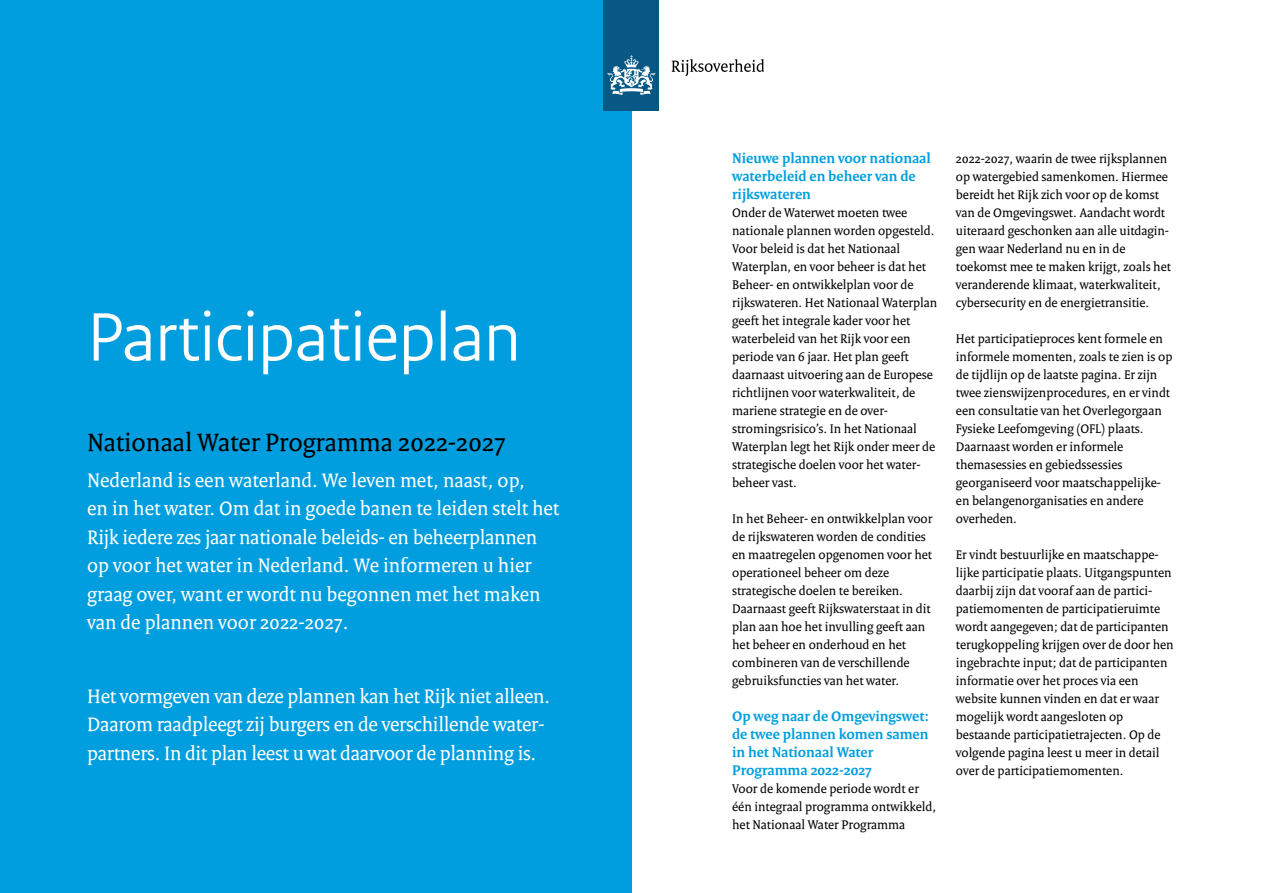
<style>
.page{position:relative;width:1263px;height:893px;background:#fff}
.page>*{position:absolute;margin:0;border:0;box-sizing:border-box;transform-origin:0 0}
._02_RO_Titel_Hoofdst{font:72px "Rijksoverheid Sans Heading";color:#fff}
._09_RO_Inleiding_Hoo{font:27px "Rijksoverheid Serif";color:#000}
._09_RO_Inleiding_Hoo-2{font:21px/28.5px "Rijksoverheid Serif";letter-spacing:-.01em;color:#fff}
._05_RO_Alineakop{font:700 15px/18px "Rijksoverheid Serif";color:#009ede}
._10_RO_Broodtekst{font:13.5px/18px "Rijksoverheid Serif";color:#000}
</style>
<div class="page">
<div style="left:0;top:0;width:631px;height:893px;background:#009ede"></div>
<div style="left:604px;top:0;width:55px;height:111px;background:#075885"></div>
<svg style="left:607px;top:55px;width:48px;height:40px"></svg>
<svg style="left:672px;top:59px;width:92px;height:17px"></svg>
<p class="_02_RO_Titel_Hoofdst" style="left:87px;top:295px;width:435px">Participatieplan</p>
<p class="_09_RO_Inleiding_Hoo" style="left:87px;top:426px;width:420px">Nationaal Water Programma 2022-2027</p>
<p class="_09_RO_Inleiding_Hoo-2" style="left:87px;top:465px;width:473px">Nederland is een waterland. We leven met, naast, op,<br>en in het water. Om dat in goede banen te leiden stelt het Rijk iedere zes jaar nationale beleids- en beheerplannen op voor het water in Nederland. We informeren u hier graag over, want er wordt nu begonnen met het maken van de plannen voor 2022-2027.</p>
<p class="_09_RO_Inleiding_Hoo-2" style="left:87px;top:681px;width:464px">Het vormgeven van deze plannen kan het Rijk niet alleen.<br>Daarom raadpleegt zij burgers en de verschillende water&shy;partners. In dit plan leest u wat daarvoor de planning is.</p>
<p class="_05_RO_Alineakop" style="left:732px;top:149px;width:200px">Nieuwe plannen voor nationaal waterbeleid en beheer van de rijkswateren</p>
<p class="_10_RO_Broodtekst" style="left:732px;top:203px;width:207px">Onder de Waterwet moeten twee nationale plannen worden opgesteld.<br>Voor beleid is dat het Nationaal Waterplan, en voor beheer is dat het Beheer- en ontwikkelplan voor de rijkswateren. Het Nationaal Waterplan geeft het integrale kader voor het waterbeleid van het Rijk voor een periode van 6 jaar. Het plan geeft daarnaast uitvoering aan de Europese richtlijnen voor waterkwaliteit, de mariene strategie en de over&shy;stromingsrisico’s. In het Nationaal Waterplan legt het Rijk onder meer de strategische doelen voor het water&shy;beheer vast.</p>
<p class="_10_RO_Broodtekst" style="left:732px;top:509px;width:202px">In het Beheer- en ontwikkelplan voor de rijkswateren worden de condities en maatregelen opgenomen voor het operationeel beheer om deze strategische doelen te bereiken.<br>Daarnaast geeft Rijkswaterstaat in dit plan aan hoe het invulling geeft aan het beheer en onderhoud en het combineren van de verschillende gebruiksfuncties van het water.</p>
<p class="_05_RO_Alineakop" style="left:732px;top:707px;width:198px">Op weg naar de Omgevingswet: de twee plannen komen samen in het Nationaal Water<br>Programma 2022-2027</p>
<p class="_10_RO_Broodtekst" style="left:732px;top:779px;width:205px">Voor de komende periode wordt er één integraal programma ontwikkeld, het Nationaal Water Programma</p>
<p class="_10_RO_Broodtekst" style="left:956px;top:149px;width:217px">2022-2027, waarin de twee rijksplannen op watergebied samenkomen. Hiermee bereidt het Rijk zich voor op de komst van de Omgevingswet. Aandacht wordt uiteraard geschonken aan alle uitdagin&shy;gen waar Nederland nu en in de toekomst mee te maken krijgt, zoals het veranderende klimaat, waterkwaliteit, cybersecurity en de energietransitie.</p>
<p class="_10_RO_Broodtekst" style="left:956px;top:329px;width:218px">Het participatieproces kent formele en informele momenten, zoals te zien is op de tijdlijn op de laatste pagina. Er zijn twee zienswijzenprocedures, en er vindt een consultatie van het Overlegorgaan Fysieke Leefomgeving (OFL) plaats.<br>Daarnaast worden er informele themasessies en gebiedssessies georganiseerd voor maatschappelijke&shy;en belangenorganisaties en andere overheden.</p>
<p class="_10_RO_Broodtekst" style="left:956px;top:545px;width:219px">Er vindt bestuurlijke en maatschappe&shy;lijke participatie plaats. Uitgangspunten daarbij zijn dat vooraf aan de partici&shy;patiemomenten de participatieruimte wordt aangegeven; dat de participanten terugkoppeling krijgen over de door hen ingebrachte input; dat de participanten informatie over het proces via een website kunnen vinden en dat er waar mogelijk wordt aangesloten op bestaande participatietrajecten. Op de volgende pagina leest u meer in detail over de participatiemomenten.</p>
</div>
